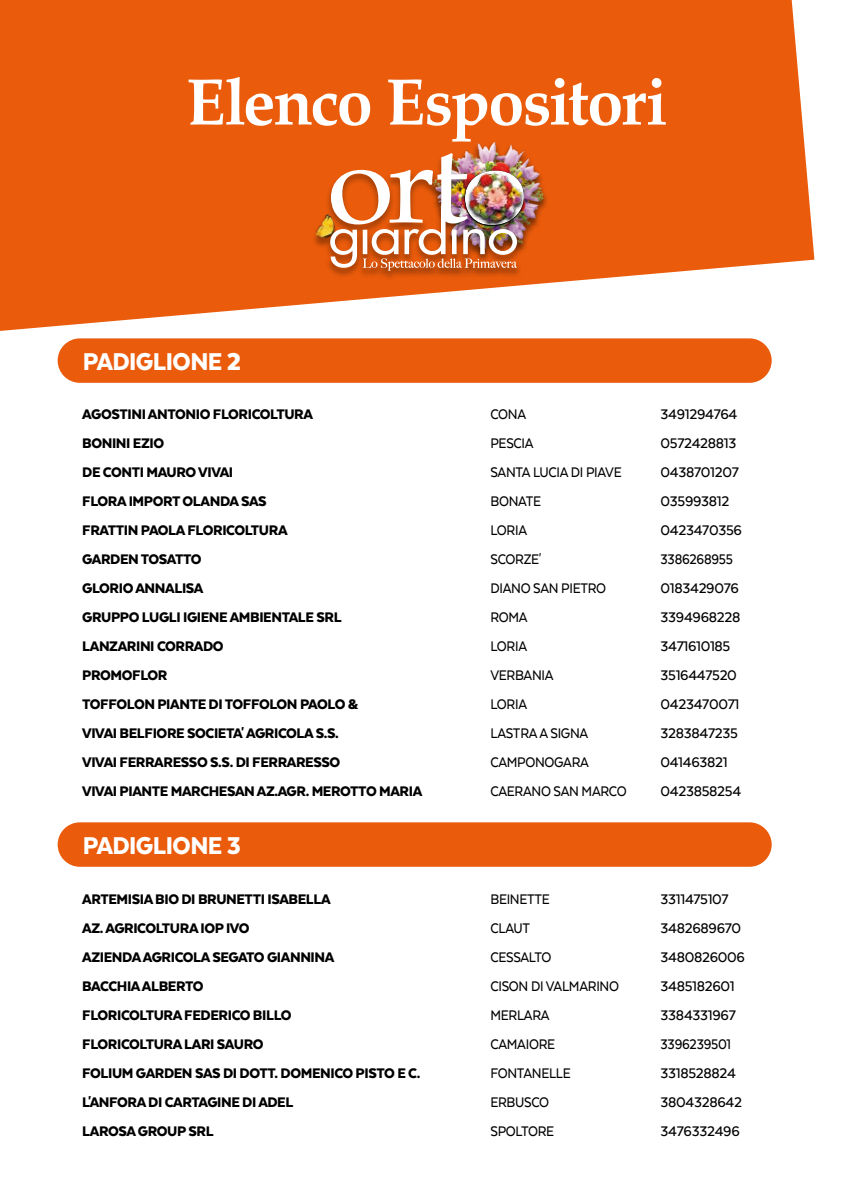
<style>
.page{position:relative;width:842px;height:1191px;background:#fff}
.page>*{position:absolute;margin:0;border:0;box-sizing:border-box;transform-origin:0 0}
.t1{font:700 66px "Palatino";letter-spacing:-.03em;color:#fff}
.t2{font:900 28px "Texta Alt";letter-spacing:-.02em;color:#fff}
.t3{font:900 16px "Texta Alt";letter-spacing:-.025em;color:#000}
.t4{font:500 16px "Texta Alt";letter-spacing:-.02em;color:#000;scale:.92 1}
.t5{font:500 16px "Texta Alt";letter-spacing:-.02em;color:#000}
</style>
<div class="page">
<svg style="left:0;top:0;width:814px;height:331px;fill:#ea5b0b"></svg>
<div style="left:315px;top:142px;width:229px;height:129px;background:#ea5b0b"></div>
<div style="left:427px;top:141px;width:122px;height:118px;background:#ea5b0b"></div>
<img style="left:466px;top:142px;width:77px;height:107px">
<img style="left:524px;top:161px;width:9px;height:72px">
<div style="left:311px;top:216px;width:27px;height:32px;background:#000;opacity:.3"></div>
<img style="left:310px;top:213px;width:14px;height:28px">
<div style="left:324px;top:151px;width:199px;height:130px;background:#000;opacity:.3"></div>
<img style="left:330px;top:153px;width:194px;height:118px">
<div style="left:58px;top:338px;width:714px;height:45px;background:#ea5b0b;border-radius:22px"></div>
<div style="left:58px;top:822px;width:714px;height:44px;background:#ea5b0b;border-radius:22px"></div>
<h1 class="t1" style="left:187px;top:46px;width:482px">Elenco Espositori</h1>
<h2 class="t2" style="left:83px;top:347px;width:160px">PADIGLIONE 2</h2>
<p class="t3" style="left:82px;top:405px;width:232px">AGOSTINI ANTONIO FLORICOLTURA</p>
<p class="t4" style="left:490px;top:405px;width:40px">CONA</p>
<p class="t5" style="left:660px;top:405px;width:78px">3491294764</p>
<p class="t3" style="left:82px;top:434px;width:83px">BONINI EZIO</p>
<p class="t4" style="left:490px;top:434px;width:48px">PESCIA</p>
<p class="t5" style="left:660px;top:434px;width:77px">0572428813</p>
<p class="t3" style="left:82px;top:463px;width:153px">DE CONTI MAURO VIVAI</p>
<p class="t4" style="left:490px;top:463px;width:144px">SANTA LUCIA DI PIAVE</p>
<p class="t5" style="left:660px;top:463px;width:80px">0438701207</p>
<p class="t3" style="left:82px;top:492px;width:186px">FLORA IMPORT OLANDA SAS</p>
<p class="t4" style="left:490px;top:492px;width:57px">BONATE</p>
<p class="t5" style="left:660px;top:492px;width:70px">035993812</p>
<p class="t3" style="left:82px;top:521px;width:207px">FRATTIN PAOLA FLORICOLTURA</p>
<p class="t4" style="left:490px;top:521px;width:41px">LORIA</p>
<p class="t5" style="left:660px;top:521px;width:83px">0423470356</p>
<p class="t3" style="left:82px;top:550px;width:121px">GARDEN TOSATTO</p>
<p class="t4" style="left:490px;top:550px;width:57px">SCORZE'</p>
<p class="t4" style="left:660px;top:550px;width:80px">3386268955</p>
<p class="t3" style="left:82px;top:579px;width:123px">GLORIO ANNALISA</p>
<p class="t4" style="left:490px;top:579px;width:127px">DIANO SAN PIETRO</p>
<p class="t5" style="left:660px;top:579px;width:80px">0183429076</p>
<p class="t3" style="left:82px;top:608px;width:261px">GRUPPO LUGLI IGIENE AMBIENTALE SRL</p>
<p class="t4" style="left:490px;top:608px;width:42px">ROMA</p>
<p class="t5" style="left:660px;top:608px;width:81px">3394968228</p>
<p class="t3" style="left:82px;top:637px;width:143px">LANZARINI CORRADO</p>
<p class="t4" style="left:490px;top:637px;width:41px">LORIA</p>
<p class="t5" style="left:660px;top:637px;width:71px">3471610185</p>
<p class="t3" style="left:82px;top:666px;width:87px">PROMOFLOR</p>
<p class="t4" style="left:490px;top:666px;width:70px">VERBANIA</p>
<p class="t5" style="left:660px;top:666px;width:78px">3516447520</p>
<p class="t3" style="left:82px;top:695px;width:278px">TOFFOLON PIANTE DI TOFFOLON PAOLO &amp;</p>
<p class="t4" style="left:490px;top:695px;width:41px">LORIA</p>
<p class="t5" style="left:660px;top:695px;width:80px">0423470071</p>
<p class="t3" style="left:82px;top:724px;width:258px">VIVAI BELFIORE SOCIETA' AGRICOLA S.S.</p>
<p class="t4" style="left:490px;top:724px;width:108px">LASTRA A SIGNA</p>
<p class="t5" style="left:660px;top:724px;width:79px">3283847235</p>
<p class="t3" style="left:82px;top:753px;width:260px">VIVAI FERRARESSO S.S. DI FERRARESSO</p>
<p class="t4" style="left:490px;top:753px;width:108px">CAMPONOGARA</p>
<p class="t5" style="left:660px;top:753px;width:69px">041463821</p>
<p class="t3" style="left:82px;top:782px;width:342px">VIVAI PIANTE MARCHESAN AZ.AGR. MEROTTO MARIA</p>
<p class="t4" style="left:490px;top:782px;width:150px">CAERANO SAN MARCO</p>
<p class="t5" style="left:660px;top:782px;width:82px">0423858254</p>
<h2 class="t2" style="left:83px;top:831px;width:160px">PADIGLIONE 3</h2>
<p class="t3" style="left:82px;top:891px;width:250px">ARTEMISIA BIO DI BRUNETTI ISABELLA</p>
<p class="t4" style="left:490px;top:891px;width:66px">BEINETTE</p>
<p class="t5" style="left:660px;top:891px;width:70px">3311475107</p>
<p class="t3" style="left:82px;top:920px;width:169px">AZ. AGRICOLTURA IOP IVO</p>
<p class="t4" style="left:490px;top:920px;width:45px">CLAUT</p>
<p class="t5" style="left:660px;top:920px;width:82px">3482689670</p>
<p class="t3" style="left:82px;top:949px;width:254px">AZIENDA AGRICOLA SEGATO GIANNINA</p>
<p class="t4" style="left:490px;top:949px;width:68px">CESSALTO</p>
<p class="t5" style="left:660px;top:949px;width:86px">3480826006</p>
<p class="t3" style="left:82px;top:978px;width:123px">BACCHIA ALBERTO</p>
<p class="t4" style="left:490px;top:978px;width:141px">CISON DI VALMARINO</p>
<p class="t5" style="left:660px;top:978px;width:76px">3485182601</p>
<p class="t3" style="left:82px;top:1007px;width:211px">FLORICOLTURA FEDERICO BILLO</p>
<p class="t4" style="left:490px;top:1007px;width:66px">MERLARA</p>
<p class="t5" style="left:660px;top:1007px;width:77px">3384331967</p>
<p class="t3" style="left:82px;top:1036px;width:183px">FLORICOLTURA LARI SAURO</p>
<p class="t4" style="left:490px;top:1036px;width:72px">CAMAIORE</p>
<p class="t4" style="left:660px;top:1036px;width:78px">3396239501</p>
<p class="t3" style="left:82px;top:1065px;width:340px">FOLIUM GARDEN SAS DI DOTT. DOMENICO PISTO E C.</p>
<p class="t4" style="left:490px;top:1065px;width:89px">FONTANELLE</p>
<p class="t5" style="left:660px;top:1065px;width:77px">3318528824</p>
<p class="t3" style="left:82px;top:1094px;width:213px">L'ANFORA DI CARTAGINE DI ADEL</p>
<p class="t4" style="left:490px;top:1094px;width:65px">ERBUSCO</p>
<p class="t5" style="left:660px;top:1094px;width:83px">3804328642</p>
<p class="t3" style="left:82px;top:1123px;width:133px">LAROSA GROUP SRL</p>
<p class="t4" style="left:490px;top:1123px;width:71px">SPOLTORE</p>
<p class="t5" style="left:660px;top:1123px;width:81px">3476332496</p>
</div>
